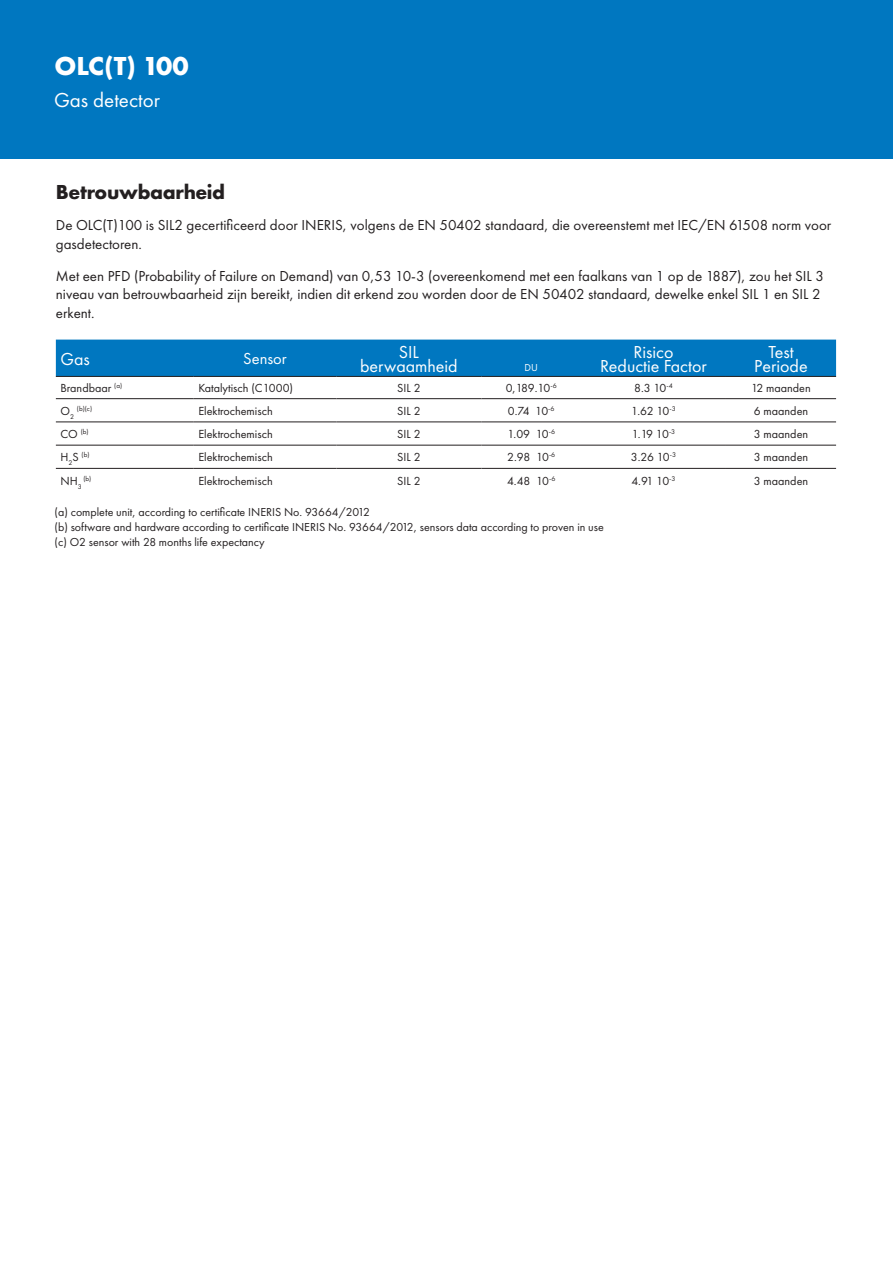
<style>
.page{position:relative;width:893px;height:1263px;background:#fff}
.page>*{position:absolute;margin:0;border:0;box-sizing:border-box;transform-origin:0 0}
.t1{font:700 27px "Futura PT";letter-spacing:-.02em;color:#fff}
.t2{font:700 21px "Futura PT";letter-spacing:-.015em;color:#231f20}
.t3{font:21px "Futura PT";color:#fff}
.t4{font:18px "Futura PT";color:#fff}
.t5{font:16.5px "Futura PT";color:#fff}
.t6{font:15px/18.8px "Futura PT";color:#231f20}
.t7{font:12.15px "Futura PT";color:#231f20}
.t8{font:12px/15px "Futura PT";color:#231f20}
.t9{font:10.5px "Futura PT";color:#fff}
.t10{font:7.05px "Futura PT";color:#231f20}
.s1{font-size:12.15px}
</style>
<div class="page">
<div style="left:0;top:0;width:893px;height:158px;background:#0077c0"></div>
<div style="left:887px;top:133px;width:6px;height:131px;background:#231f20;opacity:.75"></div>
<div style="left:56px;top:340px;width:780px;height:36px;background:#0077c0"></div>
<hr style="left:56px;top:376px;width:138px;height:1px;background:#231f20">
<hr style="left:194px;top:376px;width:142px;height:1px;background:#231f20">
<hr style="left:336px;top:376px;width:145px;height:1px;background:#231f20">
<hr style="left:481px;top:376px;width:100px;height:1px;background:#231f20">
<hr style="left:581px;top:376px;width:145px;height:1px;background:#231f20">
<hr style="left:726px;top:376px;width:110px;height:1px;background:#231f20">
<hr style="left:56px;top:398px;width:138px;height:1px;background:#231f20">
<hr style="left:194px;top:398px;width:142px;height:1px;background:#231f20">
<hr style="left:336px;top:398px;width:145px;height:1px;background:#231f20">
<hr style="left:481px;top:398px;width:100px;height:1px;background:#231f20">
<hr style="left:581px;top:398px;width:145px;height:1px;background:#231f20">
<hr style="left:726px;top:398px;width:110px;height:1px;background:#231f20">
<hr style="left:56px;top:422px;width:138px;height:1px;background:#231f20">
<hr style="left:194px;top:422px;width:142px;height:1px;background:#231f20">
<hr style="left:336px;top:422px;width:145px;height:1px;background:#231f20">
<hr style="left:481px;top:422px;width:100px;height:1px;background:#231f20">
<hr style="left:581px;top:422px;width:145px;height:1px;background:#231f20">
<hr style="left:726px;top:422px;width:110px;height:1px;background:#231f20">
<hr style="left:56px;top:445px;width:138px;height:1px;background:#231f20">
<hr style="left:194px;top:445px;width:142px;height:1px;background:#231f20">
<hr style="left:336px;top:445px;width:145px;height:1px;background:#231f20">
<hr style="left:481px;top:445px;width:100px;height:1px;background:#231f20">
<hr style="left:581px;top:445px;width:145px;height:1px;background:#231f20">
<hr style="left:726px;top:445px;width:110px;height:1px;background:#231f20">
<hr style="left:56px;top:468px;width:138px;height:1px;background:#231f20">
<hr style="left:194px;top:468px;width:142px;height:1px;background:#231f20">
<hr style="left:336px;top:468px;width:145px;height:1px;background:#231f20">
<hr style="left:481px;top:468px;width:100px;height:1px;background:#231f20">
<hr style="left:581px;top:468px;width:145px;height:1px;background:#231f20">
<hr style="left:726px;top:468px;width:110px;height:1px;background:#231f20">
<p class="t1" style="left:55px;top:48px;width:135px">OLC(T) 100</p>
<p class="t3" style="left:54px;top:87px;width:107px">Gas detector</p>
<p class="t2" style="left:56px;top:178px;width:171px">Betrouwbaarheid</p>
<p class="t6" style="left:56px;top:216px;width:777px">De OLC(T)100 is SIL2 gecertificeerd door INERIS, volgens de EN 50402 standaard, die overeenstemt met IEC/EN 61508 norm voor gasdetectoren.</p>
<p class="t6" style="left:56px;top:266px;width:770px">Met een PFD (Probability of Failure on Demand) van 0,53 10-3 (overeenkomend met een faalkans van 1 op de 1887), zou het SIL 3 niveau van betrouwbaarheid zijn bereikt, indien dit erkend zou worden door de EN 50402 standaard, dewelke enkel SIL 1 en SIL 2 erkent.</p>
<p class="t4" style="left:60px;top:348px;width:31px">Gas</p>
<p class="t5" style="left:243px;top:349px;width:45px">Sensor</p>
<p class="t4" style="left:399px;top:341px;width:22px">SIL</p>
<p class="t4" style="left:360px;top:355px;width:99px">berwaamheid</p>
<p class="t9" style="left:524px;top:361px;width:15px">DU</p>
<p class="t4" style="left:633px;top:341px;width:42px">Risico</p>
<p class="t4" style="left:600px;top:355px;width:108px">Reductie Factor</p>
<p class="t4" style="left:768px;top:341px;width:27px">Test</p>
<p class="t4" style="left:754px;top:355px;width:55px">Periode</p>
<p class="t7" style="left:60px;top:381px;width:63px">Brandbaar <sup>(a)</sup></p>
<p class="t7" style="left:198px;top:381px;width:96px">Katalytisch (C1000)</p>
<p class="t7" style="left:397px;top:381px;width:25px">SIL 2</p>
<p class="t7" style="left:506px;top:381px;width:53px">0,189.10<sup>-6</sup></p>
<p class="t7" style="left:634px;top:381px;width:40px">8.3 10<sup>-4</sup></p>
<p class="t7" style="left:751px;top:381px;width:61px">12 maanden</p>
<p class="t7" style="left:60px;top:404px;width:15px">O<sub>2</sub></p>
<p class="t10" style="left:77px;top:404px;width:17px">(b)(c)</p>
<p class="t7" style="left:198px;top:404px;width:76px">Elektrochemisch</p>
<p class="t7" style="left:397px;top:404px;width:25px">SIL 2</p>
<p class="t7" style="left:508px;top:404px;width:48px">0.74 10<sup>-6</sup></p>
<p class="t7" style="left:631px;top:404px;width:46px">1.62 10<sup>-3</sup></p>
<p class="t7" style="left:754px;top:404px;width:56px">6 maanden</p>
<p class="t10" style="left:60px;top:428px;width:30px"><span class="s1">CO</span> (b)</p>
<p class="t7" style="left:198px;top:427px;width:76px">Elektrochemisch</p>
<p class="t7" style="left:397px;top:427px;width:25px">SIL 2</p>
<p class="t7" style="left:507px;top:427px;width:49px">1.09 10<sup>-6</sup></p>
<p class="t7" style="left:632px;top:427px;width:45px">1.19 10<sup>-3</sup></p>
<p class="t7" style="left:754px;top:427px;width:56px">3 maanden</p>
<p class="t10" style="left:60px;top:451px;width:31px"><span class="s1">H</span>2<span class="s1">S</span> (b)</p>
<p class="t7" style="left:198px;top:450px;width:76px">Elektrochemisch</p>
<p class="t7" style="left:397px;top:450px;width:25px">SIL 2</p>
<p class="t7" style="left:507px;top:450px;width:50px">2.98 10<sup>-6</sup></p>
<p class="t7" style="left:631px;top:450px;width:47px">3.26 10<sup>-3</sup></p>
<p class="t7" style="left:754px;top:450px;width:56px">3 maanden</p>
<p class="t7" style="left:60px;top:473px;width:23px">NH<sub>3</sub></p>
<p class="t10" style="left:83px;top:474px;width:9px">(b)</p>
<p class="t7" style="left:198px;top:473px;width:76px">Elektrochemisch</p>
<p class="t7" style="left:397px;top:473px;width:25px">SIL 2</p>
<p class="t7" style="left:507px;top:473px;width:50px">4.48 10<sup>-6</sup></p>
<p class="t7" style="left:631px;top:473px;width:46px">4.91 10<sup>-3</sup></p>
<p class="t7" style="left:754px;top:473px;width:56px">3 maanden</p>
<p class="t8" style="left:55px;top:504px;width:317px">(a) complete unit, according to certificate INERIS No. 93664/2012</p>
<p class="t8" style="left:55px;top:519px;width:551px">(b) software and hardware according to certificate INERIS No. 93664/2012, sensors data according to proven in use (c) O2 sensor with 28 months life expectancy</p>
</div>
